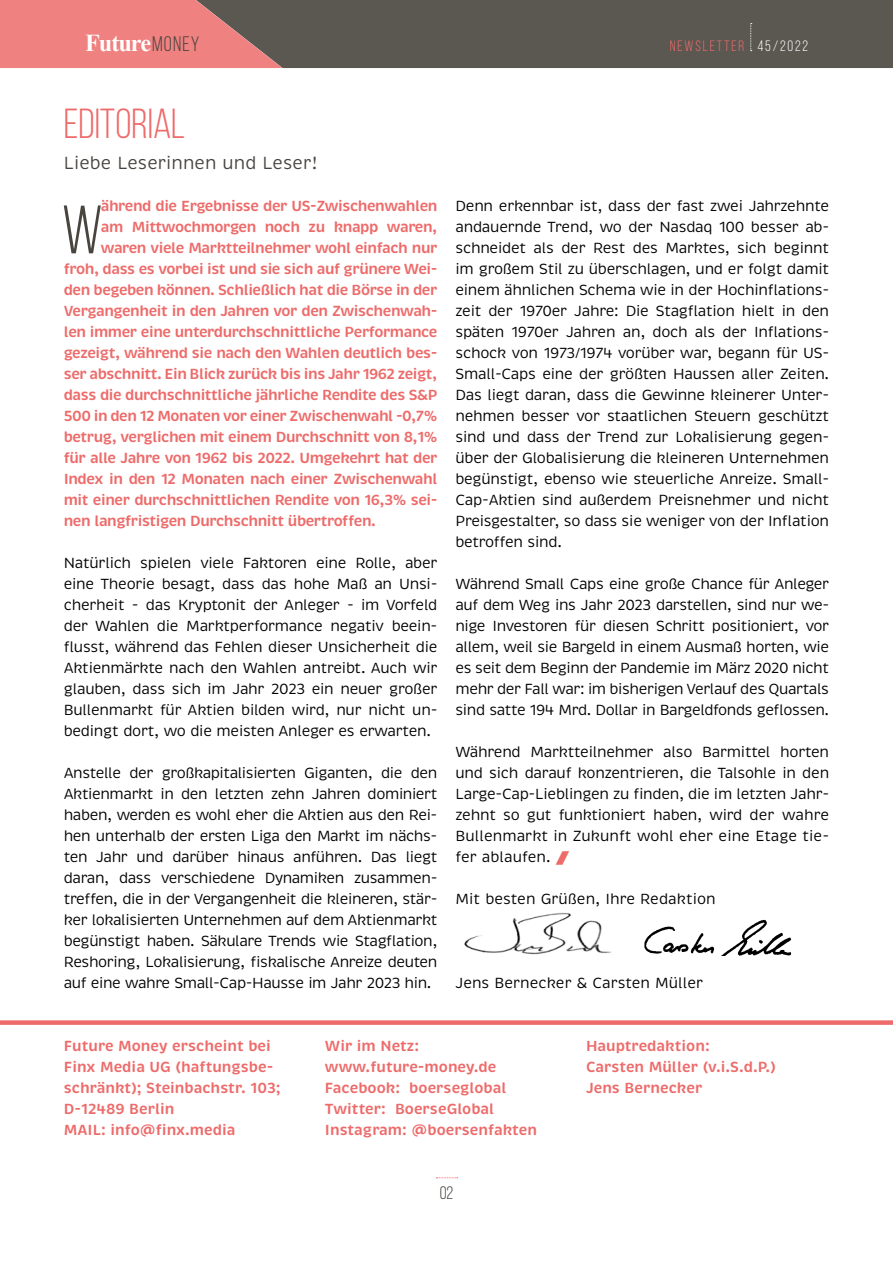
<style>
.page{position:relative;width:893px;height:1263px;background:#fff}
.page>*{position:absolute;margin:0;border:0;box-sizing:border-box;transform-origin:0 0}
.t1{font:68.4px "Bebas Neue";color:#49443e}
.t2{font:42px "Bebas Neue";color:#ed6b6a}
.t3{font:700 24.3px "Times New Roman";letter-spacing:-.04em;color:#fff}
.t4{font:18px "Brevia";color:#49443e}
.t5{font:18px "Bebas Neue";color:#49443e}
.t6{font:15px/21px "Brevia";letter-spacing:-.02em;color:#000;text-align:justify}
.t7{font:600 15px "Brevia";letter-spacing:-.03em;color:#ed6b6a}
.t8{font:600 15px/21px "Brevia";color:#ed6b6a}
.t9{font:15px "Brevia";color:#000}
.t10{font:15px "Bebas Neue";letter-spacing:.12em;color:#ed6b6a}
.s1{font-family:"Bebas Neue";font-weight:400;font-size:21px;color:#49443e}
.s2{color:#fff}
</style>
<div class="page">
<svg style="left:436px;top:1177px;width:22px;height:1px"></svg>
<div style="left:282px;top:0;width:611px;height:68px;background:#5b5751"></div>
<svg style="left:0;top:0;width:282px;height:68px;background:#d87a79"></svg>
<svg style="left:750px;top:23px;width:2px;height:28px"></svg>
<img style="left:644px;top:919px;width:148px;height:37px">
<img style="left:464px;top:912px;width:148px;height:43px">
<div style="left:0;top:1020px;width:893px;height:5px;background:#ed6b6a"></div>
<h3 class="t3" style="left:85px;top:26px;width:116px">Future<span class="s1">MONEY</span></h3>
<p class="t10" style="left:670px;top:37px;width:140px">NEWSLETTER <span class="s2">45/2022</span></p>
<h2 class="t2" style="left:64px;top:101px;width:123px">EDITORIAL</h2>
<p class="t4" style="left:64px;top:152px;width:255px">Liebe Leserinnen und Leser!</p>
<h1 class="t1" style="left:62px;top:193px;width:43px">W</h1>
<p class="t7" style="left:101px;top:197px;width:338px">ährend die Ergebnisse der US-Zwischenwahlen</p>
<p class="t7" style="left:101px;top:218px;width:338px">am Mittwochmorgen noch zu knapp waren,</p>
<p class="t7" style="left:101px;top:239px;width:338px">waren viele Marktteilnehmer wohl einfach nur</p>
<p class="t7" style="left:64px;top:260px;width:375px">froh, dass es vorbei ist und sie sich auf grünere Wei-</p>
<p class="t7" style="left:64px;top:281px;width:375px">den begeben können. Schließlich hat die Börse in der</p>
<p class="t7" style="left:64px;top:302px;width:375px">Vergangenheit in den Jahren vor den Zwischenwah-</p>
<p class="t7" style="left:64px;top:323px;width:375px">len immer eine unterdurchschnittliche Performance</p>
<p class="t7" style="left:64px;top:344px;width:375px">gezeigt, während sie nach den Wahlen deutlich bes-</p>
<p class="t7" style="left:64px;top:365px;width:375px">ser abschnitt. Ein Blick zurück bis ins Jahr 1962 zeigt,</p>
<p class="t7" style="left:64px;top:386px;width:375px">dass die durchschnittliche jährliche Rendite des S&amp;P</p>
<p class="t7" style="left:64px;top:407px;width:375px">500 in den 12 Monaten vor einer Zwischenwahl -0,7%</p>
<p class="t7" style="left:64px;top:428px;width:375px">betrug, verglichen mit einem Durchschnitt von 8,1%</p>
<p class="t7" style="left:64px;top:449px;width:375px">für alle Jahre von 1962 bis 2022. Umgekehrt hat der</p>
<p class="t7" style="left:64px;top:470px;width:375px">Index in den 12 Monaten nach einer Zwischenwahl</p>
<p class="t7" style="left:64px;top:491px;width:375px">mit einer durchschnittlichen Rendite von 16,3% sei-</p>
<p class="t7" style="left:64px;top:512px;width:314px">nen langfristigen Durchschnitt übertroffen.</p>
<p class="t6" style="left:64px;top:553px;width:375px">Natürlich spielen viele Faktoren eine Rolle, aber eine Theorie besagt, dass das hohe Maß an Unsi&shy;cherheit - das Kryptonit der Anleger - im Vorfeld der Wahlen die Marktperformance negativ beein&shy;flusst, während das Fehlen dieser Unsicherheit die Aktienmärkte nach den Wahlen antreibt. Auch wir glauben, dass sich im Jahr 2023 ein neuer großer Bullenmarkt für Aktien bilden wird, nur nicht un&shy;bedingt dort, wo die meisten Anleger es erwarten.</p>
<p class="t6" style="left:64px;top:763px;width:375px">Anstelle der großkapitalisierten Giganten, die den Aktienmarkt in den letzten zehn Jahren dominiert haben, werden es wohl eher die Aktien aus den Rei&shy;hen unterhalb der ersten Liga den Markt im nächs&shy;ten Jahr und darüber hinaus anführen. Das liegt daran, dass verschiedene Dynamiken zusammen&shy;treffen, die in der Vergangenheit die kleineren, stär&shy;ker lokalisierten Unternehmen auf dem Aktienmarkt begünstigt haben. Säkulare Trends wie Stagflation, Reshoring, Lokalisierung, fiskalische Anreize deuten auf eine wahre Small-Cap-Hausse im Jahr 2023 hin.</p>
<p class="t6" style="left:455px;top:196px;width:375px">Denn erkennbar ist, dass der fast zwei Jahrzehnte andauernde Trend, wo der Nasdaq 100 besser ab&shy;schneidet als der Rest des Marktes, sich beginnt im großem Stil zu überschlagen, und er folgt damit einem ähnlichen Schema wie in der Hochinflations&shy;zeit der 1970er Jahre: Die Stagflation hielt in den späten 1970er Jahren an, doch als der Inflations&shy;schock von 1973/1974 vorüber war, begann für US-Small-Caps eine der größten Haussen aller Zeiten.<br>Das liegt daran, dass die Gewinne kleinerer Unter&shy;nehmen besser vor staatlichen Steuern geschützt sind und dass der Trend zur Lokalisierung gegen&shy;über der Globalisierung die kleineren Unternehmen begünstigt, ebenso wie steuerliche Anreize. Small-Cap-Aktien sind außerdem Preisnehmer und nicht Preisgestalter, so dass sie weniger von der Inflation betroffen sind.</p>
<p class="t6" style="left:455px;top:574px;width:375px">Während Small Caps eine große Chance für Anleger auf dem Weg ins Jahr 2023 darstellen, sind nur we&shy;nige Investoren für diesen Schritt positioniert, vor allem, weil sie Bargeld in einem Ausmaß horten, wie es seit dem Beginn der Pandemie im März 2020 nicht mehr der Fall war: im bisherigen Verlauf des Quartals sind satte 194 Mrd. Dollar in Bargeldfonds geflossen.</p>
<p class="t6" style="left:455px;top:742px;width:375px">Während Marktteilnehmer also Barmittel horten und sich darauf konzentrieren, die Talsohle in den Large-Cap-Lieblingen zu finden, die im letzten Jahr&shy;zehnt so gut funktioniert haben, wird der wahre Bullenmarkt in Zukunft wohl eher eine Etage tie&shy;fer ablaufen.</p>
<p class="t9" style="left:455px;top:890px;width:262px">Mit besten Grüßen, Ihre Redaktion</p>
<p class="t9" style="left:455px;top:974px;width:249px">Jens Bernecker &amp; Carsten Müller</p>
<p class="t8" style="left:64px;top:1036px;width:218px">Future Money erscheint bei<br>Finx Media UG (haftungsbe&shy;schränkt); Steinbachstr. 103;<br>D-12489 Berlin<br>MAIL: info@finx.media</p>
<p class="t8" style="left:325px;top:1036px;width:214px">Wir im Netz: www.future-money.de<br>Facebook: boerseglobal<br>Twitter: BoerseGlobal<br>Instagram: @boersenfakten</p>
<p class="t8" style="left:586px;top:1036px;width:191px">Hauptredaktion:<br>Carsten Müller (v.i.S.d.P.)<br>Jens Bernecker</p>
<p class="t5" style="left:440px;top:1183px;width:15px">02</p>
</div>
